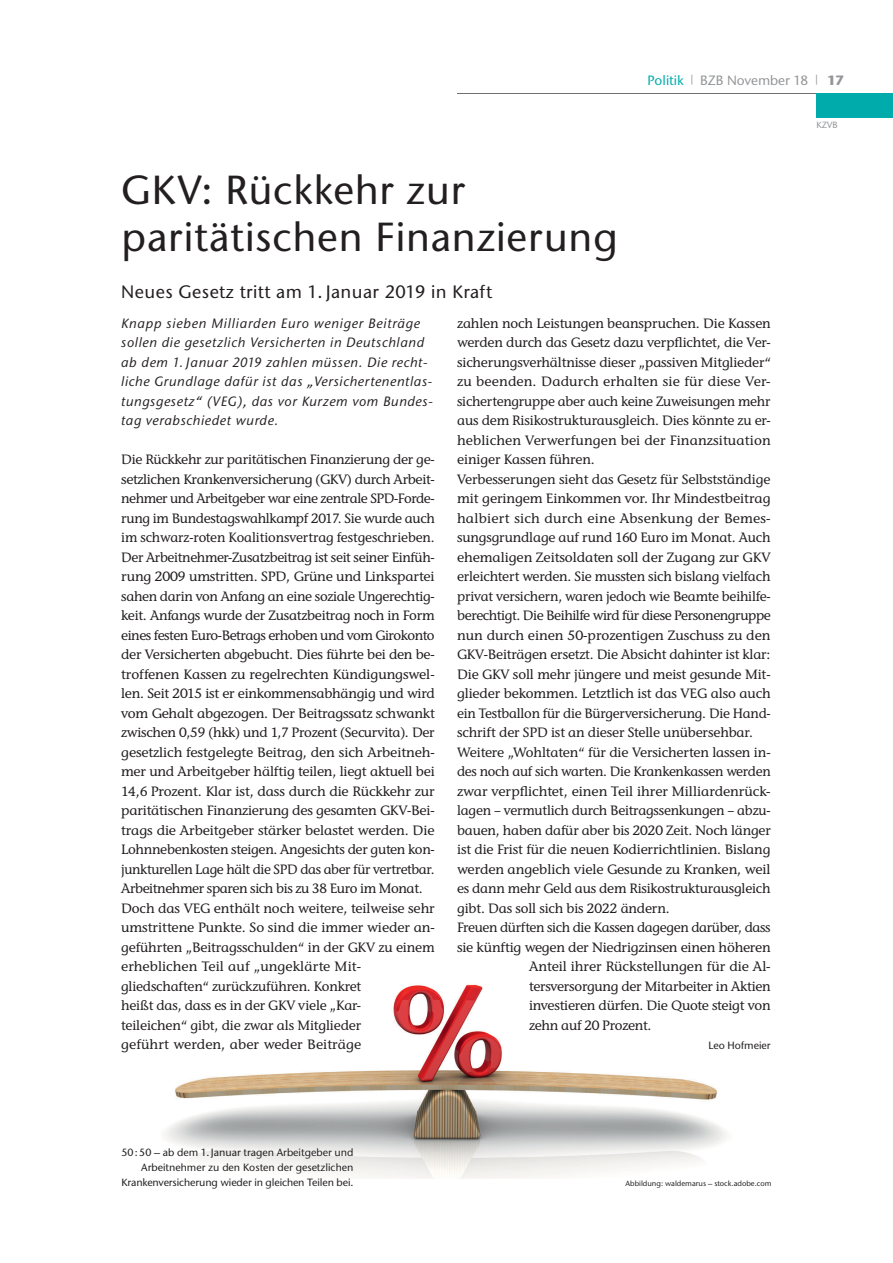
<style>
.page{position:relative;width:893px;height:1263px;background:#fff}
.page>*{position:absolute;margin:0;border:0;box-sizing:border-box;transform-origin:0 0}
.t1{font:500 40.5px/46.5px "Stone Sans ITC Std";letter-spacing:.015em;color:#231f20}
.t2{font:500 18px "Stone Sans ITC Std";letter-spacing:.025em;color:#231f20}
.t3{font:500 13.5px/19.5px "Stone Inf ITC Std";letter-spacing:-.01em;color:#231f20}
.t4{font:italic 500 13.5px/19.5px "Stone Sans ITC Std";letter-spacing:.04em;color:#231f20}
.t5{font:500 13.5px "Stone Inf ITC Std";letter-spacing:.01em;color:#231f20}
.t6{font:500 13.5px "Stone Inf ITC Std";letter-spacing:-.03em;color:#231f20}
.t7{font:500 13.5px "Stone Inf ITC Std";letter-spacing:.015em;color:#231f20}
.t8{font:500 13.5px "Stone Sans ITC Std";color:#939598}
.t9{font:500 10.5px/15px "Stone Sans ITC Std";color:#231f20;text-align:right}
.t10{font:500 9px "Stone Sans ITC Std";color:#939598}
.t11{font:500 7.5px "Stone Sans ITC Std";color:#231f20}
.s1{color:#00abac}
.s2{font-weight:700}
</style>
<div class="page">
<img style="left:165px;top:984px;width:562px;height:195px">
<hr style="left:457px;top:94px;width:436px;height:1px;background:#6f6f70">
<div style="left:816px;top:94px;width:77px;height:24px;background:#00abac"></div>
<p class="t8" style="left:648px;top:75px;width:198px"><span class="s1">Politik</span> <sup>|</sup> BZB November 18 <sup>|</sup> <span class="s2">17</span></p>
<p class="t10" style="left:816px;top:121px;width:23px">KZVB</p>
<h1 class="t1" style="left:121px;top:171px;width:498px">GKV: Rückkehr zur paritätischen Finanzierung</h1>
<h2 class="t2" style="left:121px;top:285px;width:373px">Neues Gesetz tritt am 1. Januar 2019 in Kraft</h2>
<p class="t4" style="left:121px;top:315px;width:313px">Knapp sieben Milliarden Euro weniger Beiträge sollen die gesetzlich Versicherten in Deutschland ab dem 1. Januar 2019 zahlen müssen. Die recht&shy;liche Grundlage dafür ist das „Versichertenentlas&shy;tungsgesetz“ (VEG), das vor Kurzem vom Bundes&shy;tag verabschiedet wurde.</p>
<p class="t3" style="left:121px;top:451px;width:315px">Die Rückkehr zur paritätischen Finanzierung der ge&shy;setzlichen Krankenversicherung (GKV) durch Arbeit&shy;nehmer und Arbeitgeber war eine zentrale SPD-Forde&shy;rung im Bundestagswahlkampf 2017. Sie wurde auch im schwarz-roten Koalitionsvertrag festgeschrieben.<br>Der Arbeitnehmer-Zusatzbeitrag ist seit seiner Einfüh&shy;rung 2009 umstritten. SPD, Grüne und Linkspartei sahen darin von Anfang an eine soziale Ungerechtig&shy;keit. Anfangs wurde der Zusatzbeitrag noch in Form eines festen Euro-Betrags erhoben und vom Girokonto der Versicherten abgebucht. Dies führte bei den be&shy;troffenen Kassen zu regelrechten Kündigungswel&shy;len. Seit 2015 ist er einkommensabhängig und wird vom Gehalt abgezogen. Der Beitragssatz schwankt zwischen 0,59 (hkk) und 1,7 Prozent (Securvita). Der gesetzlich festgelegte Beitrag, den sich Arbeitneh&shy;mer und Arbeitgeber hälftig teilen, liegt aktuell bei 14,6 Prozent. Klar ist, dass durch die Rückkehr zur paritätischen Finanzierung des gesamten GKV-Bei&shy;trags die Arbeitgeber stärker belastet werden. Die Lohnnebenkosten steigen. Angesichts der guten kon&shy;junkturellen Lage hält die SPD das aber für vertretbar.<br>Arbeitnehmer sparen sich bis zu 38 Euro im Monat.<br>Doch das VEG enthält noch weitere, teilweise sehr umstrittene Punkte. So sind die immer wieder an&shy;geführten „Beitragsschulden“ in der GKV zu einem erheblichen Teil auf „ungeklärte Mit&shy;gliedschaften“ zurückzuführen. Konkret<br>heißt das, dass es in der GKV viele „Kar-<br>teileichen“ gibt, die zwar als Mitglieder<br>geführt werden, aber weder Beiträge</p>
<p class="t3" style="left:457px;top:315px;width:315px">zahlen noch Leistungen beanspruchen. Die Kassen</p>
<p class="t3" style="left:457px;top:334px;width:315px">werden durch das Gesetz dazu verpflichtet, die Ver-</p>
<p class="t3" style="left:457px;top:354px;width:315px">sicherungsverhältnisse dieser „passiven Mitglieder“</p>
<p class="t5" style="left:457px;top:377px;width:315px">zu beenden. Dadurch erhalten sie für diese Ver-</p>
<p class="t3" style="left:457px;top:393px;width:315px">sichertengruppe aber auch keine Zuweisungen mehr</p>
<p class="t3" style="left:457px;top:412px;width:315px">aus dem Risikostrukturausgleich. Dies könnte zu er-</p>
<p class="t5" style="left:457px;top:435px;width:315px">heblichen Verwerfungen bei der Finanzsituation</p>
<p class="t3" style="left:457px;top:451px;width:139px">einiger Kassen führen.</p>
<p class="t3" style="left:457px;top:471px;width:315px">Verbesserungen sieht das Gesetz für Selbstständige</p>
<p class="t3" style="left:457px;top:490px;width:315px">mit geringem Einkommen vor. Ihr Mindestbeitrag</p>
<p class="t7" style="left:457px;top:513px;width:315px">halbiert sich durch eine Absenkung der Bemes-</p>
<p class="t3" style="left:457px;top:529px;width:315px">sungsgrundlage auf rund 160 Euro im Monat. Auch</p>
<p class="t3" style="left:457px;top:549px;width:315px">ehemaligen Zeitsoldaten soll der Zugang zur GKV</p>
<p class="t3" style="left:457px;top:568px;width:315px">erleichtert werden. Sie mussten sich bislang vielfach</p>
<p class="t3" style="left:457px;top:588px;width:315px">privat versichern, waren jedoch wie Beamte beihilfe-</p>
<p class="t6" style="left:457px;top:611px;width:315px">berechtigt. Die Beihilfe wird für diese Personengruppe</p>
<p class="t3" style="left:457px;top:627px;width:315px">nun durch einen 50-prozentigen Zuschuss zu den</p>
<p class="t3" style="left:457px;top:646px;width:315px">GKV-Beiträgen ersetzt. Die Absicht dahinter ist klar:</p>
<p class="t3" style="left:457px;top:666px;width:315px">Die GKV soll mehr jüngere und meist gesunde Mit-</p>
<p class="t3" style="left:457px;top:685px;width:315px">glieder bekommen. Letztlich ist das VEG also auch</p>
<p class="t3" style="left:457px;top:705px;width:315px">ein Testballon für die Bürgerversicherung. Die Hand-</p>
<p class="t3" style="left:457px;top:724px;width:297px">schrift der SPD ist an dieser Stelle unübersehbar.</p>
<p class="t3" style="left:457px;top:744px;width:315px">Weitere „Wohltaten“ für die Versicherten lassen in-</p>
<p class="t3" style="left:457px;top:763px;width:315px">des noch auf sich warten. Die Krankenkassen werden</p>
<p class="t3" style="left:457px;top:783px;width:315px">zwar verpflichtet, einen Teil ihrer Milliardenrück-</p>
<p class="t3" style="left:457px;top:802px;width:315px">lagen – vermutlich durch Beitragssenkungen – abzu-</p>
<p class="t3" style="left:457px;top:822px;width:315px">bauen, haben dafür aber bis 2020 Zeit. Noch länger</p>
<p class="t3" style="left:457px;top:841px;width:315px">ist die Frist für die neuen Kodierrichtlinien. Bislang</p>
<p class="t3" style="left:457px;top:861px;width:315px">werden angeblich viele Gesunde zu Kranken, weil</p>
<p class="t3" style="left:457px;top:880px;width:315px">es dann mehr Geld aus dem Risikostrukturausgleich</p>
<p class="t3" style="left:457px;top:900px;width:214px">gibt. Das soll sich bis 2022 ändern.</p>
<p class="t3" style="left:457px;top:919px;width:315px">Freuen dürften sich die Kassen dagegen darüber, dass</p>
<p class="t3" style="left:457px;top:939px;width:315px">sie künftig wegen der Niedrigzinsen einen höheren</p>
<p class="t3" style="left:529px;top:958px;width:243px">Anteil ihrer Rückstellungen für die Al-</p>
<p class="t3" style="left:529px;top:978px;width:243px">tersversorgung der Mitarbeiter in Aktien</p>
<p class="t3" style="left:529px;top:997px;width:243px">investieren dürfen. Die Quote steigt von</p>
<p class="t3" style="left:529px;top:1017px;width:124px">zehn auf 20 Prozent.</p>
<p class="t9" style="left:708px;top:1039px;width:64px">Leo Hofmeier</p>
<p class="t9" style="left:121px;top:1146px;width:233px">50 : 50 – ab dem 1. Januar tragen Arbeitgeber und<br>Arbeitnehmer zu den Kosten der gesetzlichen<br>Krankenversicherung wieder in gleichen Teilen bei.</p>
<p class="t11" style="left:626px;top:1180px;width:147px">Abbildung: waldemarus – stock.adobe.com</p>
</div>
